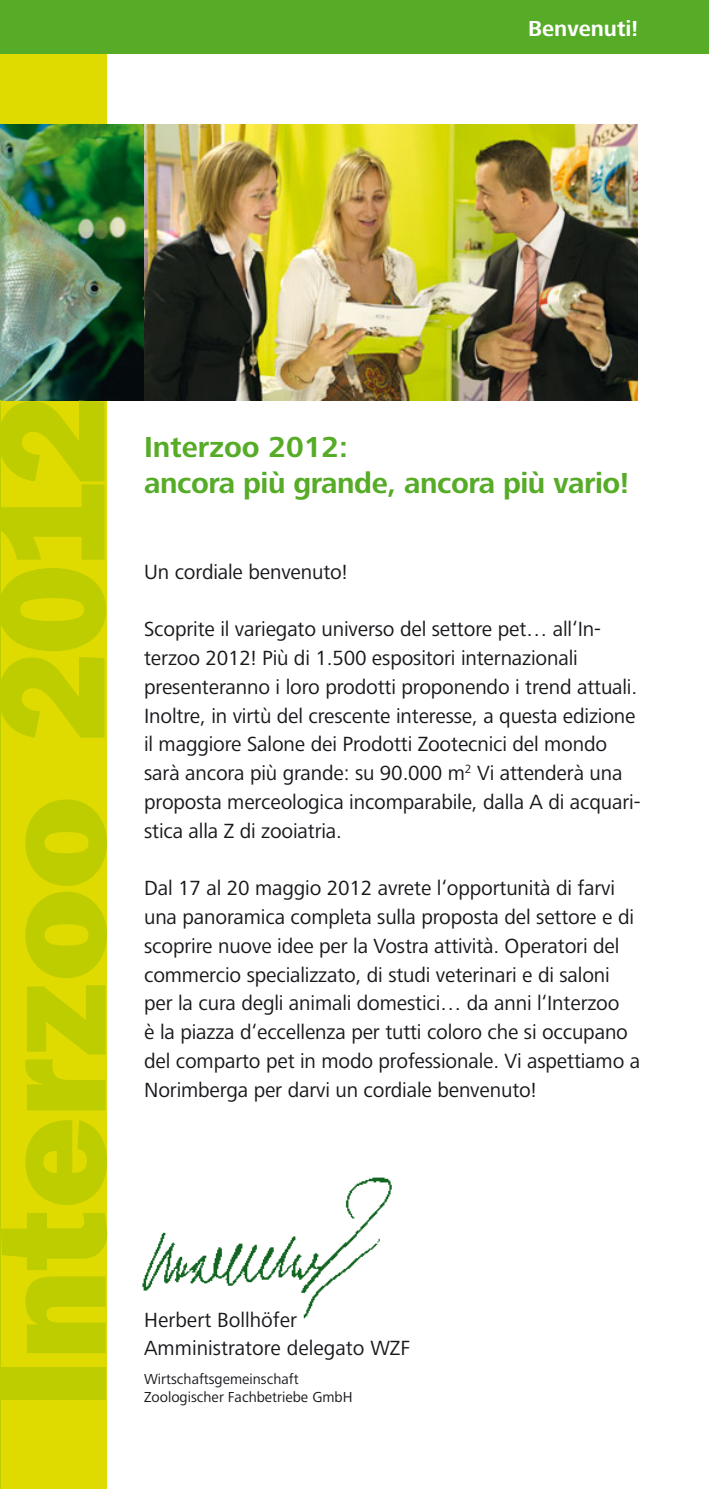
<style>
.page{position:relative;width:709px;height:1489px;background:#fff}
.page>*{position:absolute;margin:0;border:0;box-sizing:border-box;transform-origin:0 0}
.t1{font:700 30px/35px "Frutiger Next LT";letter-spacing:-.015em;color:#56ab27}
.t2{font:700 22.5px "Frutiger Next LT";color:#fff}
.t3{font:21.25px/28.8px "Frutiger Next LT";letter-spacing:-.01em;color:#1a171c}
.t4{font:15px/17.5px "Frutiger Next LT";color:#1a171c}
</style>
<div class="page">
<div style="left:0;top:0;width:106px;height:1488px;background:#dfdb00"></div>
<div style="left:0;top:1367px;width:105px;height:32px;background:#becd00"></div>
<svg style="left:25px;top:1276px;width:80px;height:76px"></svg>
<svg style="left:1px;top:1213px;width:83px;height:56px"></svg>
<svg style="left:25px;top:1120px;width:82px;height:84px"></svg>
<svg style="left:25px;top:985px;width:80px;height:125px"></svg>
<svg style="left:25px;top:891px;width:82px;height:87px"></svg>
<svg style="left:25px;top:799px;width:82px;height:86px"></svg>
<img style="left:0;top:124px;width:637px;height:276px">
<svg style="left:0;top:657px;width:105px;height:80px"></svg>
<svg style="left:0;top:568px;width:106px;height:83px"></svg>
<svg style="left:0;top:400px;width:105px;height:159px"></svg>
<div style="left:0;top:0;width:709px;height:53px;background:#56ab27"></div>
<img style="left:84px;top:1157px;width:308px;height:174px">
<p class="t2" style="left:528px;top:20px;width:111px">Benvenuti!</p>
<h1 class="t1" style="left:144px;top:432px;width:486px">Interzoo 2012:<br>ancora più grande, ancora più vario!</h1>
<p class="t3" style="left:144px;top:559px;width:205px">Un cordiale benvenuto!</p>
<p class="t3" style="left:144px;top:616px;width:498px">Scoprite il variegato universo del settore pet… all‘In&shy;terzoo 2012! Più di 1.500 espositori internazionali presenteranno i loro prodotti proponendo i trend attuali.<br>Inoltre, in virtù del crescente interesse, a questa edizione il maggiore Salone dei Prodotti Zootecnici del mondo sarà ancora più grande: su 90.000 m<sup>2</sup> Vi attenderà una proposta merceologica incomparabile, dalla A di acquari&shy;stica alla Z di zooiatria.</p>
<p class="t3" style="left:144px;top:875px;width:497px">Dal 17 al 20 maggio 2012 avrete l‘opportunità di farvi una panoramica completa sulla proposta del settore e di scoprire nuove idee per la Vostra attività. Operatori del commercio specializzato, di studi veterinari e di saloni per la cura degli animali domestici… da anni l‘Interzoo<br>è la piazza d‘eccellenza per tutti coloro che si occupano del comparto pet in modo professionale. Vi aspettiamo a Norimberga per darvi un cordiale benvenuto!</p>
<p class="t3" style="left:144px;top:1306px;width:267px">Herbert Bollhöfer<br>Amministratore delegato WZF</p>
<p class="t4" style="left:144px;top:1371px;width:210px">Wirtschaftsgemeinschaft<br>Zoologischer Fachbetriebe GmbH</p>
</div>
